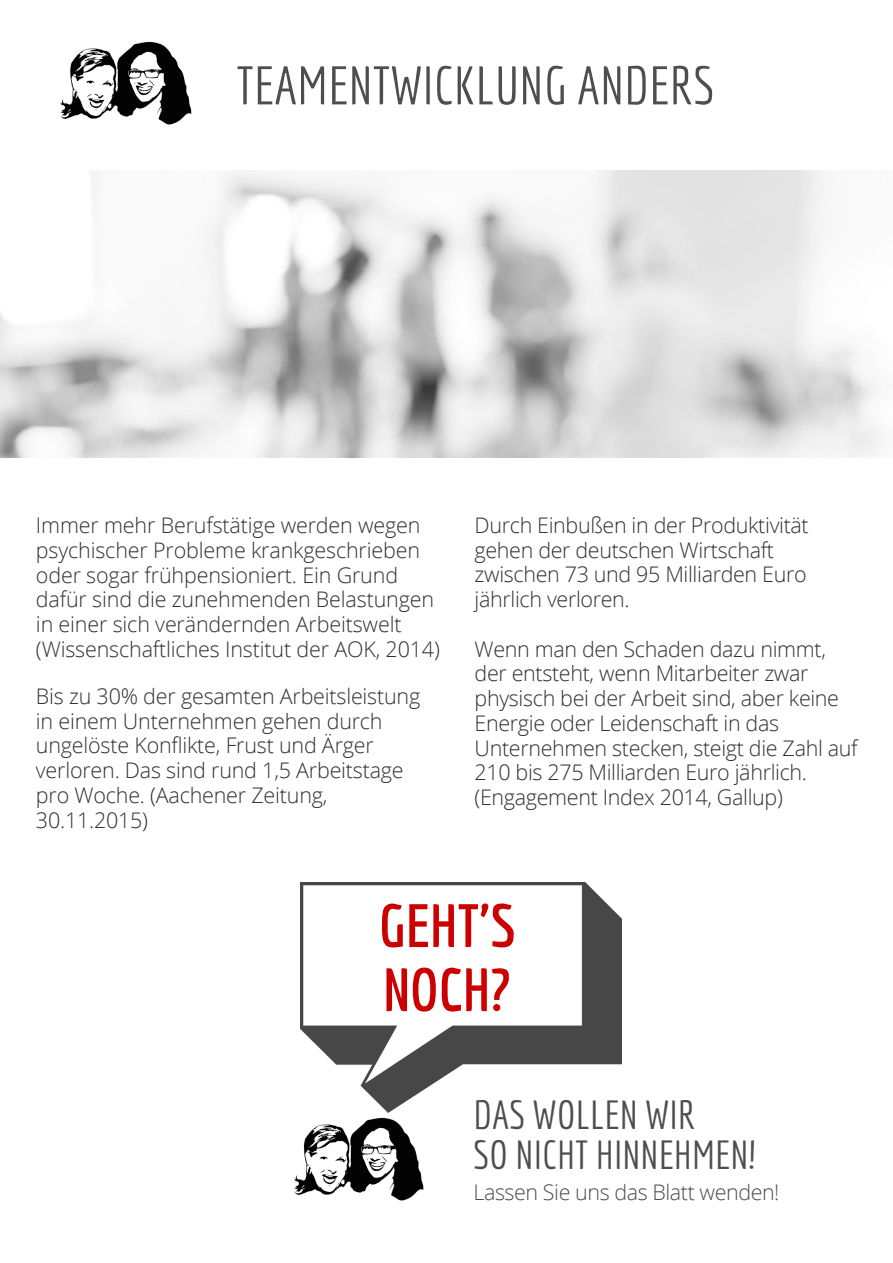
<style>
.page{position:relative;width:893px;height:1263px;background:#fff}
.page>*{position:absolute;margin:0;border:0;box-sizing:border-box;transform-origin:0 0}
.t1{font:700 59.55px/64.1px "Economica";color:#c00}
.t2{font:52.95px "Economica";color:#4e4e4e}
.t3{font:39.6px/39.3px "Economica";color:#4e4e4e}
.t4{font:300 21.45px/24.8px "Open Sans";letter-spacing:-.01em;color:#323232}
.t5{font:300 21.45px "Open Sans";letter-spacing:-.02em;color:#4e4e4e}
</style>
<div class="page">
<img style="left:59px;top:41px;width:133px;height:84px">
<img style="left:0;top:171px;width:884px;height:286px">
<img style="left:300px;top:882px;width:322px;height:231px">
<img style="left:293px;top:1117px;width:131px;height:84px">
<h2 class="t2" style="left:236px;top:54px;width:479px">TEAMENTWICKLUNG ANDERS</h2>
<p class="t4" style="left:36px;top:512px;width:405px">Immer mehr Berufstätige werden wegen psychischer Probleme krankgeschrieben oder sogar frühpensioniert. Ein Grund dafür sind die zunehmenden Belastungen in einer sich verändernden Arbeitswelt (Wissenschaftliches Institut der AOK, 2014)</p>
<p class="t4" style="left:36px;top:683px;width:386px">Bis zu 30% der gesamten Arbeitsleistung in einem Unternehmen gehen durch ungelöste Konflikte, Frust und Ärger verloren. Das sind rund 1,5 Arbeitstage pro Woche. (Aachener Zeitung,<br>30.11.2015)</p>
<p class="t4" style="left:474px;top:512px;width:336px">Durch Einbußen in der Produktivität gehen der deutschen Wirtschaft zwischen 73 und 95 Milliarden Euro jährlich verloren.</p>
<p class="t4" style="left:474px;top:636px;width:384px">Wenn man den Schaden dazu nimmt, der entsteht, wenn Mitarbeiter zwar physisch bei der Arbeit sind, aber keine Energie oder Leidenschaft in das Unternehmen stecken, steigt die Zahl auf 210 bis 275 Milliarden Euro jährlich. (Engagement Index 2014, Gallup)</p>
<h1 class="t1" style="left:378px;top:892px;width:139px">GEHT'S<br>NOCH?</h1>
<h3 class="t3" style="left:473px;top:1095px;width:283px">DAS WOLLEN WIR<br>SO NICHT HINNEHMEN!</h3>
<p class="t5" style="left:473px;top:1177px;width:307px">Lassen Sie uns das Blatt wenden!</p>
</div>
